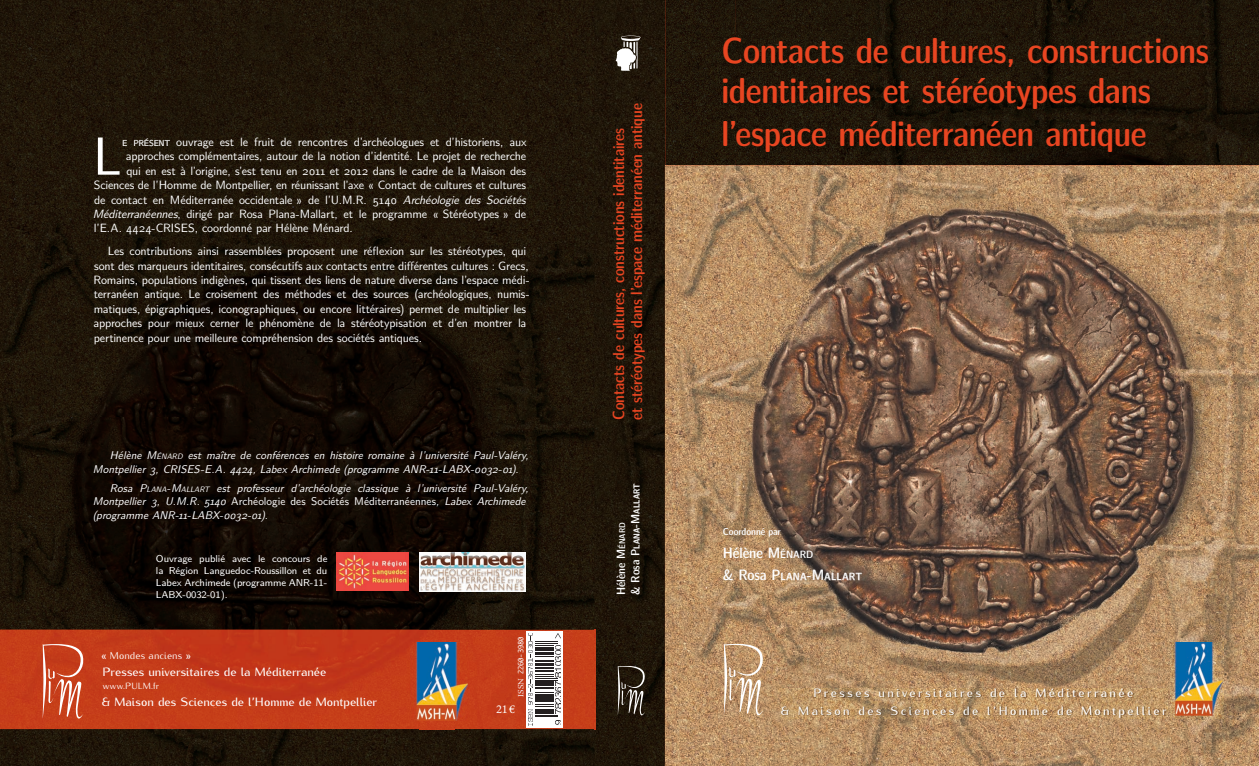
<style>
.page{position:relative;width:1259px;height:766px;background:#fff}
.page>*{position:absolute;margin:0;border:0;box-sizing:border-box;transform-origin:0 0}
.t1{font:53.5px "LM Sans 10";color:#fff}
.t2{font:600 condensed 36px/39px "LM Sans 10";letter-spacing:-.015em;color:#e84521}
.t3{font:600 condensed 16px/18px "LM Sans 10";letter-spacing:-.01em;color:#e84521}
.t4{font:15px "LM Sans Demi Cond 10";letter-spacing:-.005em;color:#fff}
.t5{font:12px/14.4px "LM Sans 10";letter-spacing:-.015em;color:#fff}
.t6{font:500 12px/17.2px "Kurier";letter-spacing:.2em;color:#fff;text-align:center}
.t7{font:500 12px "Kurier";color:#fff}
.t8{font:500 12px "Kurier";letter-spacing:-.005em;color:#fff}
.t9{font:12px "LM Sans Demi Cond 10";letter-spacing:-.005em;color:#fff}
.t10{font:12px "Adobe Jenson Pro";color:#fff}
.t11{font:italic 11.2px/13.4px "LM Sans 10";letter-spacing:-.005em;color:#fff}
.t12{font:10.5px "LM Sans Demi Cond 10";letter-spacing:.01em;color:#fff}
.t13{font:10px/12px "LM Sans 8";letter-spacing:-.01em;color:#fff;text-align:justify}
.t14{font:10px "Kurier";letter-spacing:.005em;color:#fff}
.t15{font:10px "LM Sans Demi Cond 10";color:#fff}
.t16{font:9px "Kurier";letter-spacing:.025em;color:#fff}
.t17{font:8.4px "LM Sans Demi Cond 10";letter-spacing:.01em;color:#fff}
.t18{font:7px "Monaco";color:#fff}
.s1{font-size:8.4px}
.s2{font-style:italic}
.s3{font-style:inherit}
.s4{font-size:7.8px}
.s5{font-style:normal}
.s6{font-family:"Adobe Jenson Pro";font-size:8px}
.s7{font-size:12px}
.s8{font-size:10.5px}
.s9{font-size:15px}
</style>
<div class="page">
<img style="left:0;top:0;width:594px;height:662px">
<img style="left:0;top:728px;width:35px;height:37px">
<img style="left:35px;top:728px;width:559px;height:37px">
<img style="left:665px;top:0;width:70px;height:165px">
<img style="left:735px;top:132px;width:524px;height:33px">
<img style="left:735px;top:0;width:524px;height:66px">
<img style="left:1216px;top:66px;width:43px;height:66px">
<img style="left:594px;top:0;width:71px;height:765px">
<img style="left:665px;top:165px;width:594px;height:600px">
<svg style="left:123px;top:140px;width:4px;height:6px"></svg>
<svg style="left:134px;top:138px;width:36px;height:8px"></svg>
<div style="left:0;top:629px;width:420px;height:99px;background:#c43b19"></div>
<div style="left:455px;top:662px;width:139px;height:66px;background:#c53d1a"></div>
<img style="left:419px;top:720px;width:36px;height:8px">
<img style="left:594px;top:629px;width:1px;height:99px">
<svg style="left:209px;top:700px;width:8px;height:7px"></svg>
<svg style="left:43px;top:641px;width:42px;height:77px;background:#d06347"></svg>
<img style="left:527px;top:631px;width:36px;height:96px">
<svg style="left:528px;top:632px;width:33px;height:93px"></svg>
<svg style="left:615px;top:36px;width:25px;height:35px"></svg>
<svg style="left:631px;top:483px;width:9px;height:65px"></svg>
<svg style="left:781px;top:570px;width:81px;height:10px"></svg>
<img style="left:724px;top:643px;width:39px;height:72px">
<img style="left:781px;top:688px;width:386px;height:30px">
<img style="left:618px;top:665px;width:27px;height:50px">
<img style="left:721px;top:35px;width:495px;height:125px">
<img style="left:419px;top:552px;width:107px;height:39px">
<img style="left:336px;top:552px;width:73px;height:38px">
<img style="left:412px;top:642px;width:56px;height:78px">
<img style="left:1171px;top:642px;width:52px;height:76px">
<h1 class="t1" style="left:93px;top:113px;width:30px">L</h1>
<p class="t5" style="left:122px;top:133px;width:406px"><span class="s1">E PRÉSENT</span> ouvrage est le fruit de rencontres d’archéologues et d’historiens, aux</p>
<p class="t5" style="left:126px;top:148px;width:401px">approches complémentaires, autour de la notion d’identité. Le projet de recherche</p>
<p class="t5" style="left:126px;top:162px;width:401px">qui en est à l’origine, s’est tenu en 2011 et 2012 dans le cadre de la Maison des</p>
<p class="t5" style="left:94px;top:177px;width:434px">Sciences de l’Homme de Montpellier, en réunissant l’axe « Contact de cultures et cultures</p>
<p class="t5" style="left:94px;top:191px;width:433px">de contact en Méditerranée occidentale » de l’U.M.R. 5140 <span class="s2">Archéologie des Sociétés</span></p>
<p class="t5" style="left:93px;top:205px;width:435px"><span class="s2">Méditerranéennes</span>, dirigé par Rosa Plana-Mallart, et le programme « Stéréotypes » de</p>
<p class="t5" style="left:94px;top:220px;width:260px">l’E.A. 4424-CRISES, coordonné par Hélène Ménard.</p>
<p class="t5" style="left:94px;top:243px;width:438px;text-indent:14px">Les contributions ainsi rassemblées proposent une réflexion sur les stéréotypes, qui sont des marqueurs identitaires, consécutifs aux contacts entre différentes cultures : Grecs, Romains, populations indigènes, qui tissent des liens de nature diverse dans l’espace médi&shy;terranéen antique. Le croisement des méthodes et des sources (archéologiques, numis&shy;matiques, épigraphiques, iconographiques, ou encore littéraires) permet de multiplier les approches pour mieux cerner le phénomène de la stéréotypisation et d’en montrer la pertinence pour une meilleure compréhension des sociétés antiques.</p>
<p class="t11" style="left:93px;top:448px;width:437px;text-indent:17px">Hélène <span class="s3">M</span><span class="s4">ÉNARD</span> est maître de conférences en histoire romaine à l’université Paul-Valéry,<br>Montpellier 3, CRISES-E.A. 4424, Labex Archimede (programme ANR-11-LABX-0032-01).</p>
<p class="t11" style="left:93px;top:480px;width:437px;text-indent:17px">Rosa <span class="s3">P</span><span class="s4">LANA</span><span class="s3">-M</span><span class="s4">ALLART</span> est professeur d’archéologie classique à l’université Paul-Valéry,<br>Montpellier 3, U.M.R. 5140 <span class="s5">Archéologie des Sociétés Méditerranéennes</span>, Labex Archimede (programme ANR-11-LABX-0032-01).</p>
<p class="t13" style="left:156px;top:552px;width:173px">Ouvrage publié avec le concours de la Région Languedoc-Roussillon et du Labex Archimede (programme ANR-11- LABX-0032-01).</p>
<p class="t14" style="left:102px;top:648px;width:91px">« Mondes anciens »</p>
<p class="t8" style="left:102px;top:662px;width:226px">Presses universitaires de la Méditerranée</p>
<p class="t16" style="left:103px;top:679px;width:58px">www.PULM.fr</p>
<p class="t7" style="left:102px;top:693px;width:276px">&amp; Maison des Sciences de l’Homme de Montpellier</p>
<p class="t10" style="left:211px;top:697px;width:7px">€</p>
<p class="t18" style="left:515px;top:696px;width:62px;rotate:-90deg"><span class="s6">ISSN</span> 2260-3980</p>
<p class="t10" style="left:496px;top:702px;width:20px">21€</p>
<h3 class="t3" style="left:608px;top:420px;width:318px;rotate:-90deg">Contacts de cultures, constructions identitaires<br>et stéréotypes dans l’espace méditerranéen antique</h3>
<p class="t17" style="left:630px;top:595px;width:113px;rotate:-90deg"><span class="s7">&amp; Rosa</span> <span class="s7">P</span>LANA<span class="s7">-M</span>ALLART</p>
<p class="t9" style="left:611px;top:595px;width:74px;rotate:-90deg">Hélène <span class="s3">M</span><span class="s1">ÉNARD</span></p>
<h2 class="t2" style="left:721px;top:28px;width:488px">Contacts de cultures, constructions identitaires et stéréotypes dans</h2>
<h2 class="t2" style="left:721px;top:110px;width:426px">l’espace méditerranéen antique</h2>
<p class="t15" style="left:723px;top:523px;width:59px">Coordonné par</p>
<p class="t4" style="left:723px;top:540px;width:92px">Hélène <span class="s3">M</span><span class="s8">ÉNARD</span></p>
<p class="t12" style="left:723px;top:568px;width:141px"><span class="s9">&amp;</span> <span class="s9">Rosa</span> <span class="s9">P</span>LANA<span class="s9">-M</span>ALLART</p>
<p class="t6" style="left:781px;top:683px;width:387px">Presses universitaires de la Méditerranée<br>&amp; Maison des Sciences de l’Homme de Montpellier</p>
</div>
